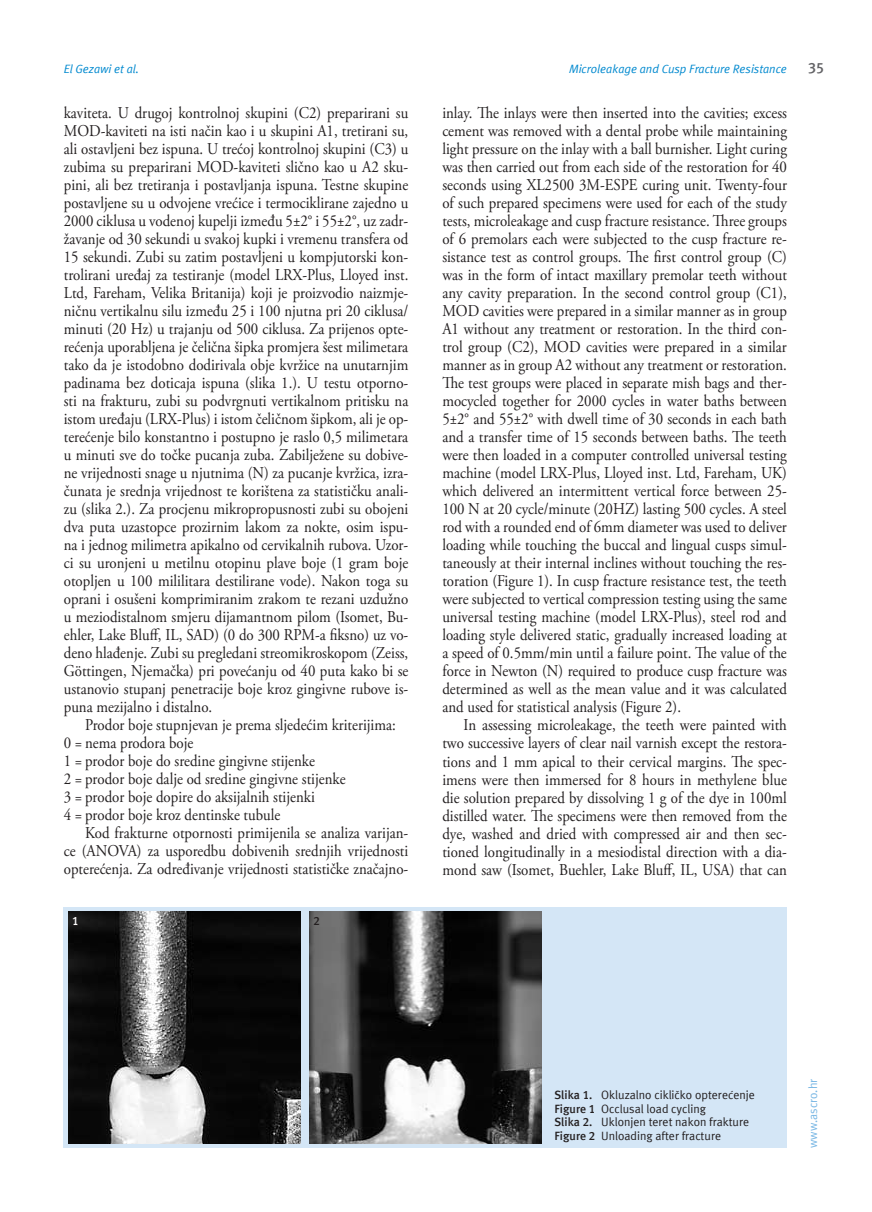
<style>
.page{position:relative;width:872px;height:1212px;background:#fff}
.page>*{position:absolute;margin:0;border:0;box-sizing:border-box;transform-origin:0 0}
.t1{font:16.5px/18px "Adobe Garamond Pro";color:#231f20;text-align:justify;scale:.9 1}
.t2{font:700 15px "Meta ASC";color:#636366}
.t3{font:12px/13.5px "Meta ASC";color:#231f20}
.t4{font:italic 12px "Meta ASC";color:#0089cf}
.t5{font:12px "Meta ASC";color:#77b6e4}
.t6{font:700 12px "Meta ASC";color:#fff}
.t7{font:700 12px "Meta ASC";color:#231f20}
.s1{font-weight:700}
</style>
<div class="page">
<div style="left:64px;top:907px;width:723px;height:241px;background:#d4e6f6"></div>
<img style="left:309px;top:911px;width:232px;height:233px">
<img style="left:68px;top:911px;width:232px;height:233px">
<svg style="left:72px;top:917px;width:6px;height:9px"></svg>
<p class="t4" style="left:64px;top:62px;width:77px">El Gezawi et al.</p>
<p class="t4" style="left:569px;top:62px;width:219px">Microleakage and Cusp Fracture Resistance</p>
<p class="t2" style="left:808px;top:59px;width:18px">35</p>
<p class="t1" style="left:64px;top:105px;width:384px">kaviteta. U drugoj kontrolnoj skupini (C2) preparirani su MOD-kaviteti na isti način kao i u skupini A1, tretirani su, ali ostavljeni bez ispuna. U trećoj kontrolnoj skupini (C3) u zubima su preparirani MOD-kaviteti slično kao u A2 sku&shy;pini, ali bez tretiranja i postavljanja ispuna. Testne skupine postavljene su u odvojene vrećice i termociklirane zajedno u 2000 ciklusa u vodenoj kupelji između 5±2° i 55±2°, uz zadr&shy;žavanje od 30 sekundi u svakoj kupki i vremenu transfera od 15 sekundi. Zubi su zatim postavljeni u kompjutorski kon&shy;trolirani uređaj za testiranje (model LRX-Plus, Lloyed inst.<br>Ltd, Fareham, Velika Britanija) koji je proizvodio naizmje&shy;ničnu vertikalnu silu između 25 i 100 njutna pri 20 ciklusa/ minuti (20 Hz) u trajanju od 500 ciklusa. Za prijenos opte&shy;rećenja uporabljena je čelična šipka promjera šest milimetara tako da je istodobno dodirivala obje kvržice na unutarnjim padinama bez doticaja ispuna (slika 1.). U testu otporno&shy;sti na frakturu, zubi su podvrgnuti vertikalnom pritisku na istom uređaju (LRX-Plus) i istom čeličnom šipkom, ali je op&shy;terećenje bilo konstantno i postupno je raslo 0,5 milimetara u minuti sve do točke pucanja zuba. Zabilježene su dobive&shy;ne vrijednosti snage u njutnima (N) za pucanje kvržica, izra&shy;čunata je srednja vrijednost te korištena za statističku anali&shy;zu (slika 2.). Za procjenu mikropropusnosti zubi su obojeni dva puta uzastopce prozirnim lakom za nokte, osim ispu&shy;na i jednog milimetra apikalno od cervikalnih rubova. Uzor&shy;ci su uronjeni u metilnu otopinu plave boje (1 gram boje otopljen u 100 mililitara destilirane vode). Nakon toga su oprani i osušeni komprimiranim zrakom te rezani uzdužno u meziodistalnom smjeru dijamantnom pilom (Isomet, Bu&shy;ehler, Lake Bluff, IL, SAD) (0 do 300 RPM-a fiksno) uz vo&shy;deno hlađenje. Zubi su pregledani streomikroskopom (Zeiss, Göttingen, Njemačka) pri povećanju od 40 puta kako bi se ustanovio stupanj penetracije boje kroz gingivne rubove is&shy;puna mezijalno i distalno.</p>
<p class="t1" style="left:64px;top:717px;width:370px;text-align:left;text-indent:21px">Prodor boje stupnjevan je prema sljedećim kriterijima:<br>0 = nema prodora boje<br>1 = prodor boje do sredine gingivne stijenke<br>2 = prodor boje dalje od sredine gingivne stijenke<br>3 = prodor boje dopire do aksijalnih stijenki<br>4 = prodor boje kroz dentinske tubule</p>
<p class="t1" style="left:64px;top:825px;width:384px;text-indent:21px">Kod frakturne otpornosti primijenila se analiza varijan&shy;ce (ANOVA) za usporedbu dobivenih srednjih vrijednosti opterećenja. Za određivanje vrijednosti statističke značajno-</p>
<p class="t1" style="left:442px;top:105px;width:384px">inlay. The inlays were then inserted into the cavities; excess cement was removed with a dental probe while maintaining light pressure on the inlay with a ball burnisher. Light curing was then carried out from each side of the restoration for 40 seconds using XL2500 3M-ESPE curing unit. Twenty-four of such prepared specimens were used for each of the study tests, microleakage and cusp fracture resistance. Three groups of 6 premolars each were subjected to the cusp fracture re&shy;sistance test as control groups. The first control group (C) was in the form of intact maxillary premolar teeth without any cavity preparation. In the second control group (C1), MOD cavities were prepared in a similar manner as in group A1 without any treatment or restoration. In the third con&shy;trol group (C2), MOD cavities were prepared in a similar manner as in group A2 without any treatment or restoration.<br>The test groups were placed in separate mish bags and ther&shy;mocycled together for 2000 cycles in water baths between 5±2° and 55±2° with dwell time of 30 seconds in each bath and a transfer time of 15 seconds between baths. The teeth were then loaded in a computer controlled universal testing machine (model LRX-Plus, Lloyed inst. Ltd, Fareham, UK) which delivered an intermittent vertical force between 25- 100 N at 20 cycle/minute (20HZ) lasting 500 cycles. A steel rod with a rounded end of 6mm diameter was used to deliver loading while touching the buccal and lingual cusps simul&shy;taneously at their internal inclines without touching the res&shy;toration (Figure 1). In cusp fracture resistance test, the teeth were subjected to vertical compression testing using the same universal testing machine (model LRX-Plus), steel rod and loading style delivered static, gradually increased loading at a speed of 0.5mm/min until a failure point. The value of the force in Newton (N) required to produce cusp fracture was determined as well as the mean value and it was calculated and used for statistical analysis (Figure 2).</p>
<p class="t1" style="left:442px;top:717px;width:384px;text-indent:21px">In assessing microleakage, the teeth were painted with two successive layers of clear nail varnish except the restora&shy;tions and 1 mm apical to their cervical margins. The spec&shy;imens were then immersed for 8 hours in methylene blue die solution prepared by dissolving 1 g of the dye in 100ml distilled water. The specimens were then removed from the dye, washed and dried with compressed air and then sec&shy;tioned longitudinally in a mesiodistal direction with a dia&shy;mond saw (Isomet, Buehler, Lake Bluff, IL, USA) that can</p>
<p class="t6" style="left:72px;top:914px;width:8px">1</p>
<p class="t7" style="left:313px;top:914px;width:8px">2</p>
<p class="t3" style="left:554px;top:1088px;width:202px"><span class="s1">Slika 1.</span> Okluzalno cikličko opterećenje <span class="s1">Figure 1</span> Occlusal load cycling<br><span class="s1">Slika 2.</span> Uklonjen teret nakon frakture <span class="s1">Figure 2</span> Unloading after fracture</p>
<p class="t5" style="left:806px;top:1148px;width:71px;rotate:-90deg">www.ascro.hr</p>
</div>
